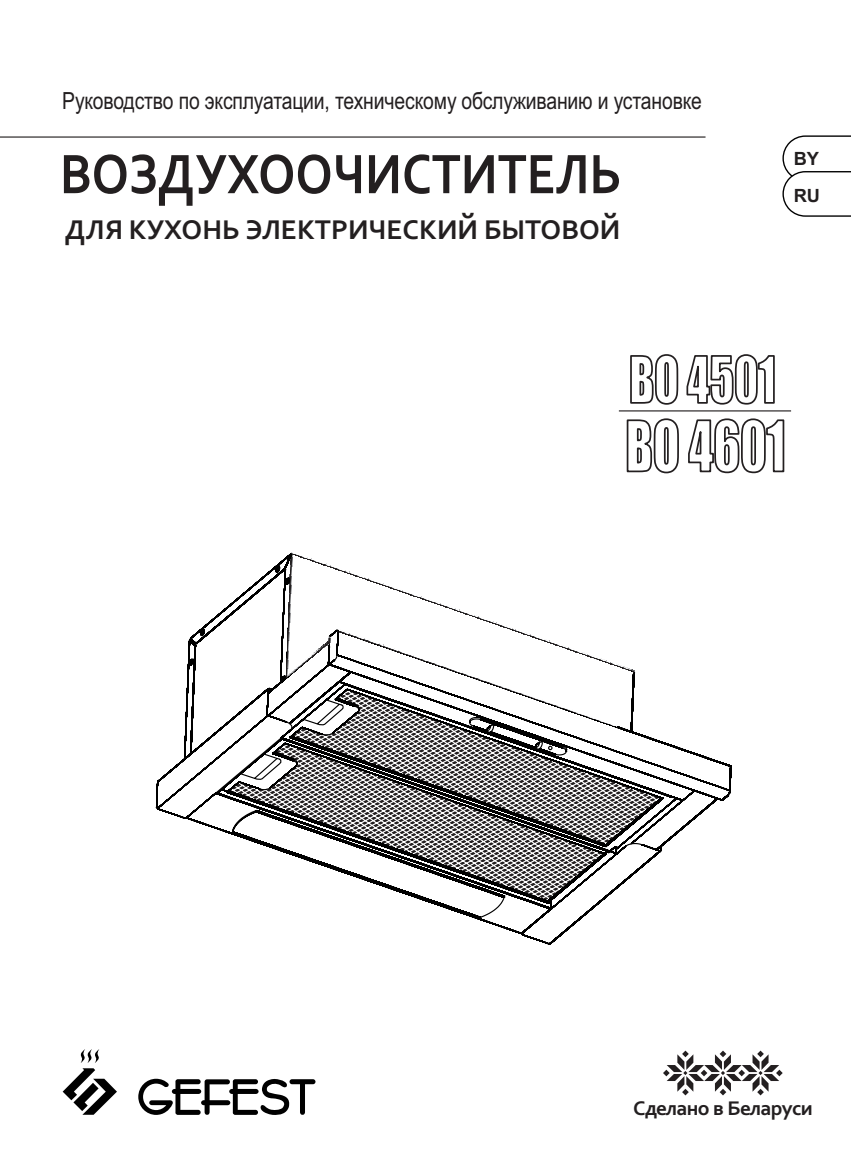
<style>
.page{position:relative;width:851px;height:1174px;background:#fff}
.page>*{position:absolute;margin:0;border:0;box-sizing:border-box;transform-origin:0 0}
.t1{font:700 58.2px "Corbel";color:#231f20;scale:.87 1}
.t2{font:700 28.4px "Corbel";color:#231f20}
.t3{font:23.6px "Arial";letter-spacing:-.01em;color:#231f20;scale:.82 1}
.t4{font:700 20.8px "Corbel";letter-spacing:-.035em;color:#231f20}
.t5{font:700 18.2px/37px "Arial";color:#231f20}
</style>
<div class="page">
<svg style="left:626px;top:418px;width:53px;height:56px"></svg>
<svg style="left:688px;top:418px;width:97px;height:56px"></svg>
<svg style="left:156px;top:735px;width:29px;height:84px"></svg>
<svg style="left:187px;top:670px;width:545px;height:275px"></svg>
<svg style="left:216px;top:819px;width:400px;height:90px"></svg>
<svg style="left:279px;top:682px;width:394px;height:171px"></svg>
<svg style="left:185px;top:552px;width:449px;height:267px"></svg>
<svg style="left:630px;top:354px;width:49px;height:51px"></svg>
<svg style="left:686px;top:354px;width:89px;height:51px"></svg>
<hr style="left:618px;top:410px;width:173px;height:1px;background:#231f20">
<svg style="left:63px;top:1049px;width:252px;height:66px"></svg>
<svg style="left:663px;top:1050px;width:119px;height:45px"></svg>
<hr style="left:0;top:136px;width:705px;height:2px;background:#231f20">
<svg style="left:782px;top:135px;width:68px;height:82px"></svg>
<p class="t3" style="left:62px;top:92px;width:781px">Руководство по эксплуатации, техническому обслуживанию и установке</p>
<p class="t1" style="left:60px;top:140px;width:646px">ВОЗДУХООЧИСТИТЕЛЬ</p>
<p class="t2" style="left:64px;top:213px;width:557px">ДЛЯ КУХОНЬ ЭЛЕКТРИЧЕСКИЙ БЫТОВОЙ</p>
<p class="t5" style="left:793px;top:140px;width:28px">BY<br>RU</p>
<p class="t4" style="left:633px;top:1096px;width:181px">Сделано в Бел ра уси</p>
</div>
